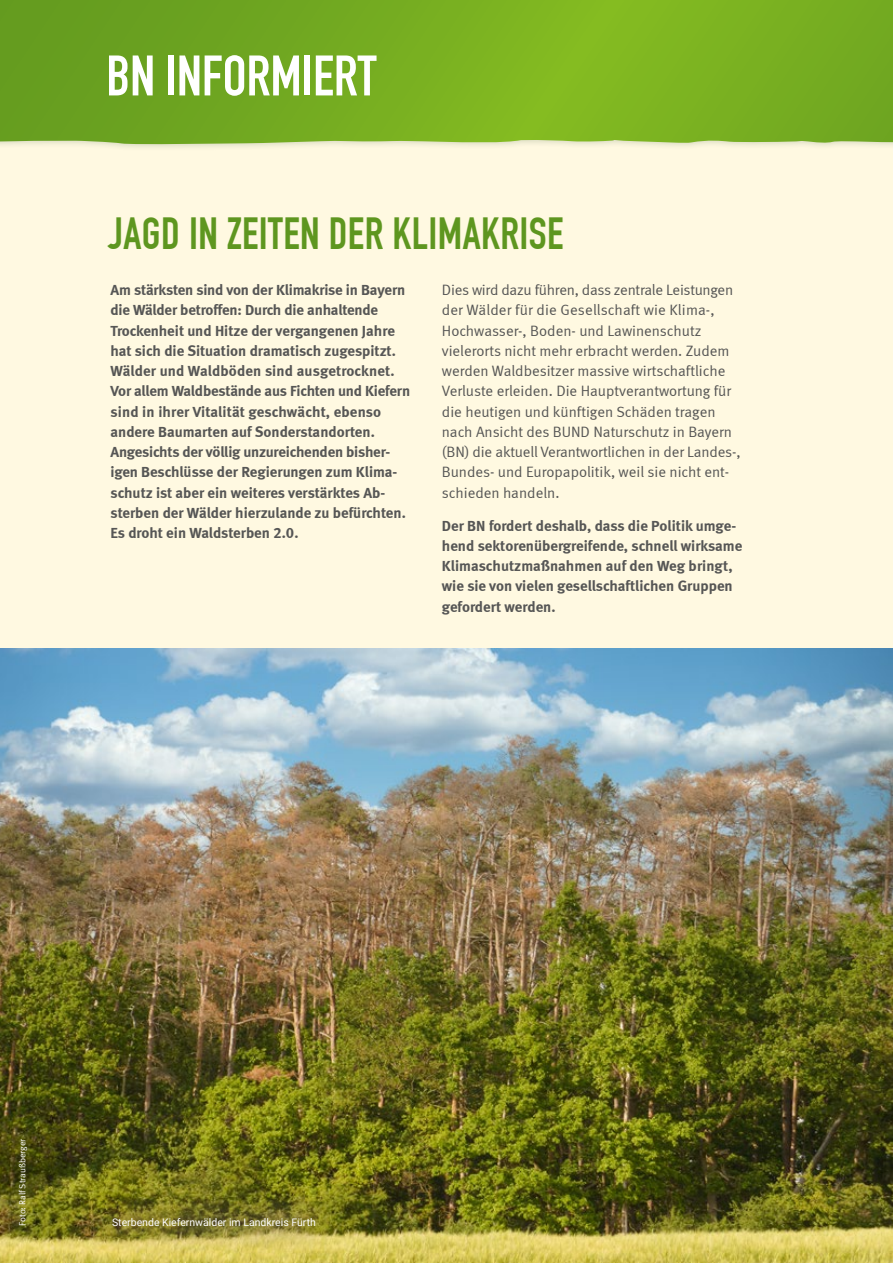
<style>
.page{position:relative;width:893px;height:1263px;background:#fff9e1}
.page>*{position:absolute;margin:0;border:0;box-sizing:border-box;transform-origin:0 0}
.t1{font:56.1px "DIN Engschrift";color:#fff}
.Überschrift{font:44.1px "DIN Engschrift";letter-spacing:.01em;color:#5e961f}
.Fließtext{font:15px/20.2px "Meta Bold LF";letter-spacing:-.005em;color:#565655}
.Fließtext-2{font:15px/20.2px "Meta Normal LF";color:#565655}
.Bildunterschrift_rec{font:10.5px "Roboto";color:#fff}
.Fließtext-3{font:9px "Meta Normal LF";color:#fff}
</style>
<div class="page">
<svg style="left:0;top:0;width:893px;height:145px;background:#77ad24"></svg>
<img style="left:0;top:649px;width:893px;height:614px">
<svg style="left:86px;top:1192px;width:255px;height:62px;background:#948b36"></svg>
<p class="t1" style="left:106px;top:43px;width:272px">BN INFORMIERT</p>
<p class="Überschrift" style="left:109px;top:208px;width:456px">JAGD IN ZEITEN DER KLIMAKRISE</p>
<p class="Fließtext" style="left:111px;top:279px;width:301px">Am stärksten sind von der Klimakrise in Bayern die Wälder betroffen: Durch die anhaltende Trockenheit und Hitze der vergangenen Jahre hat sich die Situation dramatisch zugespitzt.<br>Wälder und Waldböden sind ausgetrocknet.<br>Vor allem Waldbestände aus Fichten und Kiefern sind in ihrer Vitalität geschwächt, ebenso andere Baumarten auf Sonderstandorten.<br>Angesichts der völlig unzureichenden bisher&shy;igen Beschlüsse der Regierungen zum Klima&shy;schutz ist aber ein weiteres verstärktes Ab&shy;sterben der Wälder hierzulande zu befürchten.<br>Es droht ein Waldsterben 2.0.</p>
<p class="Fließtext-2" style="left:442px;top:279px;width:300px">Dies wird dazu führen, dass zentrale Leistungen der Wälder für die Gesellschaft wie Klima-, Hochwasser-, Boden- und Lawinenschutz vielerorts nicht mehr erbracht werden. Zudem werden Waldbesitzer massive wirtschaftliche Verluste erleiden. Die Hauptverantwortung für die heutigen und künftigen Schäden tragen nach Ansicht des BUND Naturschutz in Bayern (BN) die aktuell Verantwortlichen in der Landes-, Bundes- und Europapolitik, weil sie nicht ent&shy;schieden handeln.</p>
<p class="Fließtext" style="left:442px;top:515px;width:302px">Der BN fordert deshalb, dass die Politik umge&shy;hend sektorenübergreifende, schnell wirksame Klimaschutzmaßnahmen auf den Weg bringt, wie sie von vielen gesellschaftlichen Gruppen gefordert werden.</p>
<p class="Fließtext-3" style="left:17px;top:1226px;width:89px;rotate:-90deg">Foto: Ralf Straußberger</p>
<p class="Bildunterschrift_rec" style="left:112px;top:1215px;width:205px">Sterbende Kiefernwälder im Landkreis Fürth</p>
</div>
